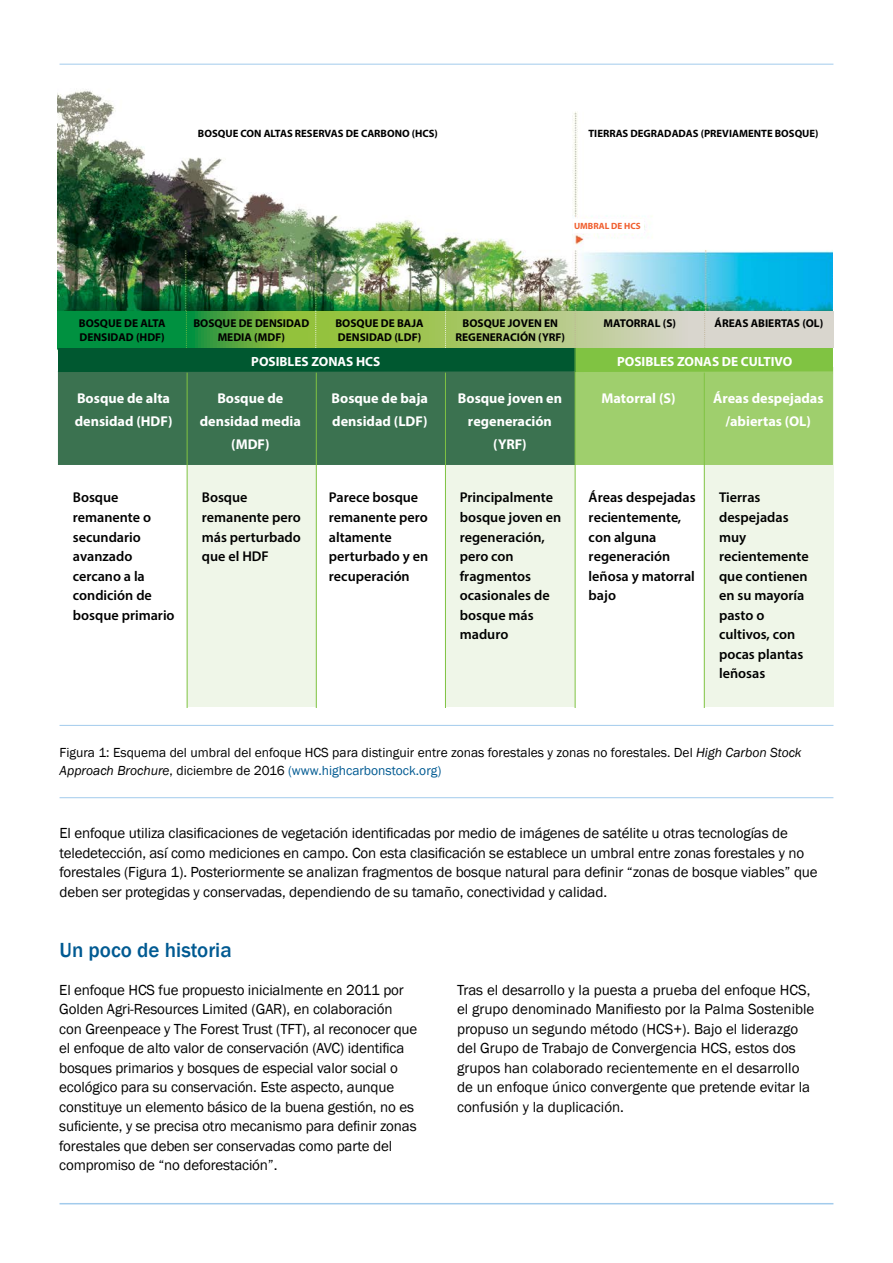
<style>
.page{position:relative;width:893px;height:1263px;background:#fff}
.page>*{position:absolute;margin:0;border:0;box-sizing:border-box;transform-origin:0 0}
.Heading_2{font:500 21px "Franklin Gothic";color:#005a92}
.Body_text_black{font:15px/19.5px "Franklin Gothic";letter-spacing:-.01em;color:#000}
.Body_text_-_intro_bl{font:15px/19.5px "Franklin Gothic";letter-spacing:-.01em;color:#000}
.t1{font:600 14.25px/19.5px "Myriad Pro";color:#000}
.t2{font:700 14.25px/23.1px "Myriad Pro";color:#fff;text-align:center}
.t3{font:13.5px/18px "Franklin Gothic";color:#000}
.t4{font:700 13.35px "Myriad Pro";color:#fff}
.t5{font:700 11.4px/13.6px "Myriad Pro";color:#000}
.t6{font:700 10.65px "Myriad Pro";color:#000}
.t7{font:700 9px "Myriad Pro";color:#f05f2f}
.s1{font-style:italic}
.s2{color:#005a92}
</style>
<div class="page">
<hr style="left:60px;top:725px;width:773px;height:1px;background:#a2cbec">
<hr style="left:60px;top:797px;width:773px;height:1px;background:#a2cbec">
<hr style="left:60px;top:64px;width:773px;height:1px;background:#a2cbec">
<div style="left:187px;top:367px;width:129px;height:340px;background:#eff6e8"></div>
<div style="left:445px;top:367px;width:130px;height:340px;background:#eff6e8"></div>
<div style="left:704px;top:367px;width:129px;height:340px;background:#eff6e8"></div>
<img style="left:58px;top:89px;width:775px;height:259px">
<div style="left:574px;top:348px;width:259px;height:25px;background:#80c342"></div>
<div style="left:58px;top:348px;width:517px;height:25px;background:#005830"></div>
<div style="left:576px;top:371px;width:257px;height:94px;background:#9fcf6d"></div>
<div style="left:58px;top:371px;width:517px;height:94px;background:#3b7250"></div>
<hr style="left:187px;top:373px;width:1px;height:334px;background:#80c342">
<hr style="left:316px;top:373px;width:1px;height:334px;background:#80c342">
<hr style="left:445px;top:373px;width:1px;height:334px;background:#80c342">
<hr style="left:704px;top:373px;width:1px;height:334px;background:#80c342">
<hr style="left:575px;top:347px;width:1px;height:360px;background:#80c342">
<svg style="left:58px;top:312px;width:775px;height:35px;background:#8cbd74"></svg>
<div style="left:228px;top:122px;width:175px;height:18px;background:#fff"></div>
<div style="left:610px;top:122px;width:188px;height:18px;background:#fff"></div>
<div style="left:574px;top:219px;width:70px;height:14px;background:#fff"></div>
<svg style="left:186px;top:312px;width:1px;height:36px"></svg>
<svg style="left:315px;top:312px;width:1px;height:36px"></svg>
<svg style="left:445px;top:312px;width:1px;height:36px"></svg>
<svg style="left:575px;top:312px;width:1px;height:36px"></svg>
<svg style="left:704px;top:312px;width:1px;height:35px"></svg>
<hr style="left:60px;top:1203px;width:773px;height:1px;background:#a2cbec">
<p class="t6" style="left:198px;top:126px;width:242px">BOSQUE CON ALTAS RESERVAS DE CARBONO (HCS)</p>
<p class="t6" style="left:588px;top:126px;width:232px">TIERRAS DEGRADADAS (PREVIAMENTE BOSQUE)</p>
<p class="t7" style="left:574px;top:221px;width:68px">UMBRAL DE HCS</p>
<p class="t5" style="left:79px;top:316px;width:88px">BOSQUE DE ALTA<br>DENSIDAD (HDF)</p>
<p class="t5" style="left:193px;top:316px;width:117px;text-align:center">BOSQUE DE DENSIDAD<br>MEDIA (MDF)</p>
<p class="t5" style="left:335px;top:316px;width:90px">BOSQUE DE BAJA<br>DENSIDAD (LDF)</p>
<p class="t5" style="left:455px;top:316px;width:111px;text-align:center">BOSQUE JOVEN EN<br>REGENERACIÓN (YRF)</p>
<p class="t5" style="left:604px;top:316px;width:74px">MATORRAL (S)</p>
<p class="t5" style="left:715px;top:316px;width:110px">ÁREAS ABIERTAS (OL)</p>
<p class="t2" style="left:75px;top:386px;width:99px;text-align:left">Bosque de alta densidad (HDF)</p>
<p class="t4" style="left:251px;top:353px;width:131px">POSIBLES ZONAS HCS</p>
<p class="t4" style="left:617px;top:353px;width:177px">POSIBLES ZONAS DE CULTIVO</p>
<p class="t2" style="left:200px;top:386px;width:103px">Bosque de densidad media (MDF)</p>
<p class="t2" style="left:332px;top:386px;width:98px;text-align:left">Bosque de baja densidad (LDF)</p>
<p class="t2" style="left:458px;top:386px;width:106px">Bosque joven en regeneración (YRF)</p>
<p class="t2" style="left:601px;top:386px;width:76px">Matorral (S)</p>
<p class="t2" style="left:713px;top:386px;width:112px">Áreas despejadas /abiertas (OL)</p>
<p class="t1" style="left:73px;top:488px;width:103px">Bosque remanente o secundario avanzado cercano a la condición de bosque primario</p>
<p class="t1" style="left:202px;top:488px;width:101px">Bosque remanente pero más perturbado que el HDF</p>
<p class="t1" style="left:329px;top:488px;width:101px">Parece bosque remanente pero altamente perturbado y en recuperación</p>
<p class="t1" style="left:460px;top:488px;width:103px">Principalmente bosque joven en regeneración, pero con fragmentos ocasionales de bosque más maduro</p>
<p class="t1" style="left:589px;top:488px;width:109px">Áreas despejadas recientemente, con alguna regeneración leñosa y matorral bajo</p>
<p class="t1" style="left:719px;top:488px;width:91px">Tierras despejadas muy recientemente que contienen en su mayoría pasto o cultivos, con pocas plantas leñosas</p>
<p class="t3" style="left:60px;top:744px;width:743px">Figura 1: Esquema del umbral del enfoque HCS para distinguir entre zonas forestales y zonas no forestales. Del <span class="s1">High Carbon Stock<br>Approach Brochure</span>, diciembre de 2016 <span class="s2">(www.highcarbonstock.org)</span></p>
<p class="Body_text_-_intro_bl" style="left:60px;top:824px;width:760px">El enfoque utiliza clasificaciones de vegetación identificadas por medio de imágenes de satélite u otras tecnologías de teledetección, así como mediciones en campo. Con esta clasificación se establece un umbral entre zonas forestales y no forestales (Figura 1). Posteriormente se analizan fragmentos de bosque natural para definir “zonas de bosque viables” que deben ser protegidas y conservadas, dependiendo de su tamaño, conectividad y calidad.</p>
<p class="Heading_2" style="left:60px;top:936px;width:174px">Un poco de historia</p>
<p class="Body_text_black" style="left:59px;top:980px;width:359px">El enfoque HCS fue propuesto inicialmente en 2011 por Golden Agri-Resources Limited (GAR), en colaboración con Greenpeace y The Forest Trust (TFT), al reconocer que el enfoque de alto valor de conservación (AVC) identifica bosques primarios y bosques de especial valor social o ecológico para su conservación. Este aspecto, aunque constituye un elemento básico de la buena gestión, no es suficiente, y se precisa otro mecanismo para definir zonas forestales que deben ser conservadas como parte del compromiso de “no deforestación”.</p>
<p class="Body_text_black" style="left:457px;top:980px;width:359px">Tras el desarrollo y la puesta a prueba del enfoque HCS, el grupo denominado Manifiesto por la Palma Sostenible propuso un segundo método (HCS+). Bajo el liderazgo del Grupo de Trabajo de Convergencia HCS, estos dos grupos han colaborado recientemente en el desarrollo de un enfoque único convergente que pretende evitar la confusión y la duplicación.</p>
</div>
